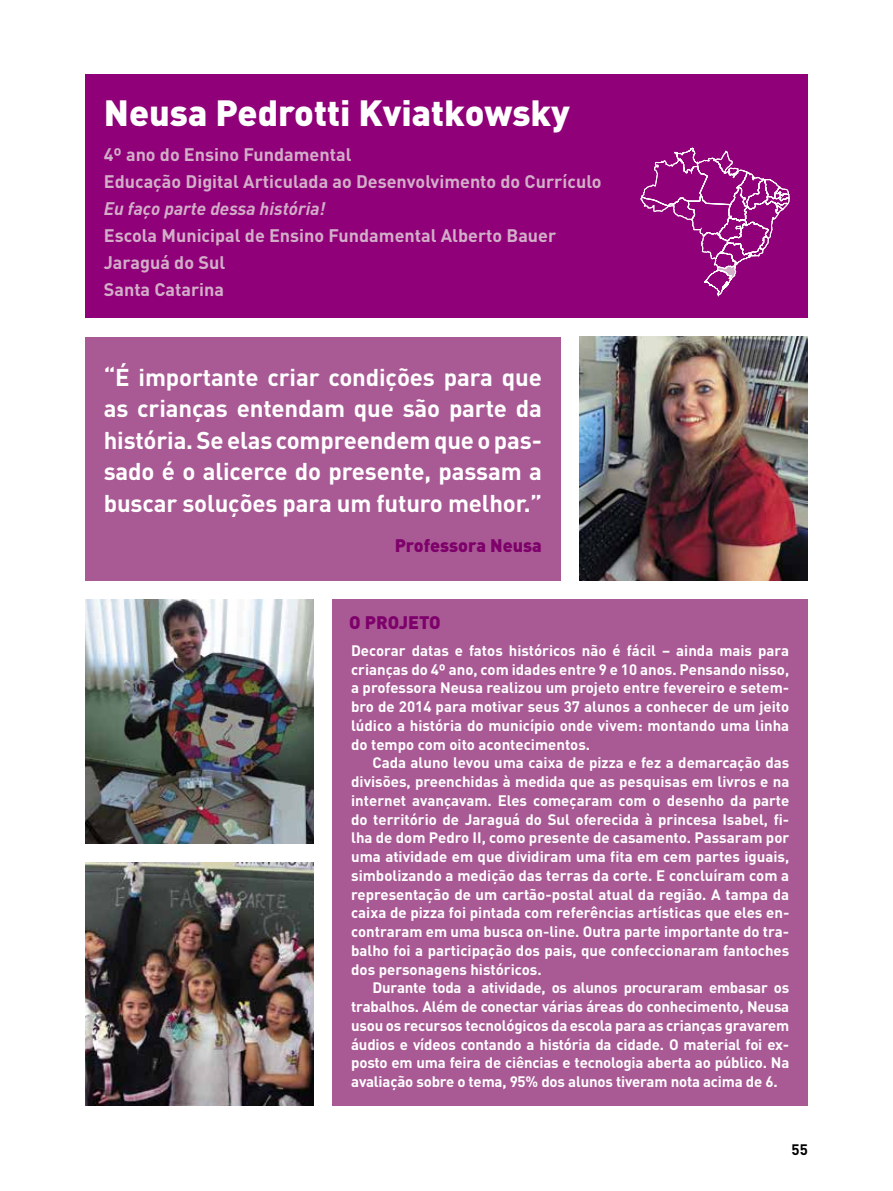
<style>
.page{position:relative;width:893px;height:1191px;background:#fff}
.page>*{position:absolute;margin:0;border:0;box-sizing:border-box;transform-origin:0 0}
.t1{font:900 36px "DIN";color:#fff}
.t2{font:700 24px/31.5px "DIN";letter-spacing:-.005em;color:#fff;text-align:justify}
.t3{font:700 18px/27px "DIN";color:#d2aec9}
.t4{font:italic 700 18px "DIN";color:#d2aec9}
.t5{font:900 18px "DIN";color:#7e006a}
.t6{font:700 15px/18.8px "DIN";color:#fff;text-align:justify}
.t7{font:700 15px "DIN";color:#000}
</style>
<div class="page">
<div style="left:332px;top:599px;width:476px;height:507px;background:#a95a95"></div>
<img style="left:85px;top:862px;width:228px;height:244px">
<img style="left:579px;top:337px;width:229px;height:244px">
<div style="left:85px;top:337px;width:476px;height:244px;background:#a95a95"></div>
<div style="left:85px;top:74px;width:723px;height:244px;background:#900078"></div>
<svg style="left:640px;top:147px;width:150px;height:149px"></svg>
<img style="left:85px;top:599px;width:228px;height:244px">
<h1 class="t1" style="left:104px;top:89px;width:467px">Neusa Pedrotti Kviatkowsky</h1>
<p class="t3" style="left:104px;top:140px;width:499px">4º ano do Ensino Fundamental<br>Educação Digital Articulada ao Desenvolvimento do Currículo</p>
<p class="t4" style="left:104px;top:197px;width:223px">Eu faço parte dessa história!</p>
<p class="t3" style="left:104px;top:221px;width:454px">Escola Municipal de Ensino Fundamental Alberto Bauer<br>Jaraguá do Sul<br>Santa Catarina</p>
<h2 class="t2" style="left:104px;top:360px;width:440px">“É importante criar condições para que as crianças entendam que são parte da história.Se elas compreendemque o pas&shy;sado é o alicerce do presente, passam a buscar soluções para um futuro melhor.”</h2>
<p class="t5" style="left:395px;top:533px;width:149px">Professora Neusa</p>
<p class="t5" style="left:349px;top:611px;width:11px">opro</p>
<p class="t5" style="left:399px;top:611px;width:21px">jeto</p>
<p class="t6" style="left:351px;top:640px;width:440px">Decorar datas e fatos históricos não é fácil – ainda mais para crianças do 4º ano, com idades entre 9 e 10 anos. Pensando nisso, a professora Neusa realizou um projeto entre fevereiro e setem&shy;bro de 2014 para motivar seus 37 alunos a conhecer de um jeito lúdico a história do município onde vivem: montando uma linha do tempo com oito acontecimentos.</p>
<p class="t6" style="left:351px;top:753px;width:440px;text-indent:21px">Cada aluno levou uma caixa de pizza e fez a demarcação das divisões, preenchidas à medida que as pesquisas em livros e na internet avançavam. Eles começaram com o desenho da parte do território de Jaraguá do Sul oferecida à princesa Isabel, fi&shy;lha de dom Pedro II, como presente de casamento. Passaram por uma atividade em que dividiram uma fita em cem partes iguais, simbolizando a medição das terras da corte. E concluíram com a representação de um cartão-postal atual da região. A tampa da caixa de pizza foi pintada com referências artísticas que eles en&shy;contraram em uma busca on-line. Outra parte importante do tra&shy;balho foi a participação dos pais, que confeccionaram fantoches dos personagens históricos.</p>
<p class="t6" style="left:351px;top:978px;width:440px;text-indent:21px">Durante toda a atividade, os alunos procuraram embasar os trabalhos. Além de conectar várias áreas do conhecimento, Neusa usou os recursos tecnológicos da escola para as crianças gravarem áudios e vídeos contando a história da cidade. O material foi ex&shy;posto em uma feira de ciências e tecnologia aberta ao público. Na avaliação sobre o tema, 95% dos alunos tiveram nota acima de 6.</p>
<p class="t7" style="left:792px;top:1139px;width:18px">55</p>
</div>
